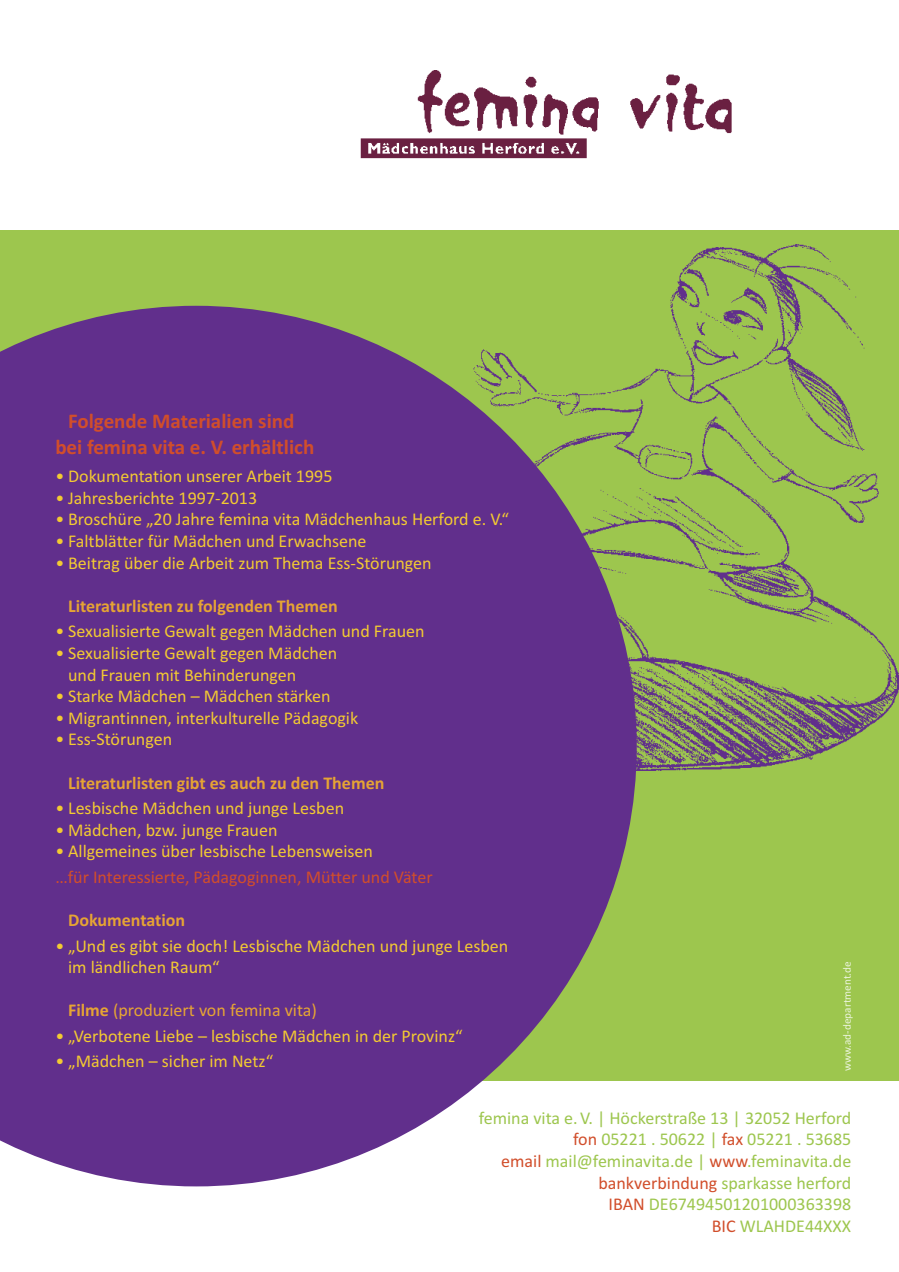
<style>
.page{position:relative;width:899px;height:1272px;background:#fff}
.page>*{position:absolute;margin:0;border:0;box-sizing:border-box;transform-origin:0 0}
.t1{font:700 21px/25.2px "Calibri";color:#d14e2b;text-align:center}
.t2{font:18px/21.6px "Calibri";color:#f3ca32}
.t3{font:18px/21.6px "Calibri";color:#9dc64e;text-align:right}
.t4{font:700 18px "Calibri";color:#e6a434}
.t5{font:18px "Calibri";color:#d14e2b}
.t6{font:18px "Calibri";color:#e6a434}
.t7{font:11.25px "Calibri";color:#ebf4dc}
.s1{font-weight:700}
.s2{color:#d14e2b}
</style>
<div class="page">
<div style="left:0;top:230px;width:897px;height:850px;background:#9dc64e"></div>
<img style="left:636px;top:244px;width:261px;height:527px">
<img style="left:360px;top:71px;width:372px;height:88px">
<svg style="left:0;top:306px;width:636px;height:880px;fill:#612f8c"></svg>
<p class="t1" style="left:55px;top:408px;width:260px">Folgende Materialien sind<br>bei femina vita e. V. erhältlich</p>
<p class="t2" style="left:55px;top:465px;width:278px">• Dokumentation unserer Arbeit 1995</p>
<p class="t2" style="left:55px;top:486px;width:203px">• Jahresberichte 1997-2013</p>
<p class="t2" style="left:55px;top:508px;width:455px">• Broschüre „20 Jahre femina vita Mädchenhaus Herford e. V.“</p>
<p class="t2" style="left:55px;top:530px;width:312px">• Faltblätter für Mädchen und Erwachsene</p>
<p class="t2" style="left:55px;top:551px;width:377px">• Beitrag über die Arbeit zum Thema Ess-Störungen</p>
<p class="t4" style="left:68px;top:595px;width:271px">Literaturlisten zu folgenden Themen</p>
<p class="t2" style="left:55px;top:620px;width:370px">• Sexualisierte Gewalt gegen Mädchen und Frauen</p>
<p class="t2" style="left:68px;top:642px;width:270px;text-indent:-13px">• Sexualisierte Gewalt gegen Mädchen und Frauen mit Behinderungen</p>
<p class="t2" style="left:55px;top:685px;width:276px">• Starke Mädchen – Mädchen stärken</p>
<p class="t2" style="left:55px;top:706px;width:304px">• Migrantinnen, interkulturelle Pädagogik</p>
<p class="t2" style="left:55px;top:728px;width:118px">• Ess-Störungen</p>
<p class="t4" style="left:68px;top:771px;width:317px">Literaturlisten gibt es auch zu den Themen</p>
<p class="t2" style="left:55px;top:797px;width:290px">• Lesbische Mädchen und junge Lesben</p>
<p class="t2" style="left:55px;top:818px;width:223px">• Mädchen, bzw. junge Frauen</p>
<p class="t2" style="left:55px;top:840px;width:319px">• Allgemeines über lesbische Lebensweisen</p>
<p class="t5" style="left:55px;top:866px;width:379px">…für Interessierte, Pädagoginnen, Mütter und Väter</p>
<p class="t4" style="left:68px;top:909px;width:119px">Dokumentation</p>
<p class="t2" style="left:68px;top:934px;width:441px;text-indent:-13px">• „Und es gibt sie doch! Lesbische Mädchen und junge Lesben im ländlichen Raum“</p>
<p class="t6" style="left:68px;top:999px;width:250px"><span class="s1">Filme</span> (produziert von femina vita)</p>
<p class="t2" style="left:55px;top:1024px;width:408px">• „Verbotene Liebe – lesbische Mädchen in der Provinz“</p>
<p class="t2" style="left:55px;top:1050px;width:219px">• „Mädchen – sicher im Netz“</p>
<p class="t7" style="left:840px;top:1071px;width:112px;rotate:-90deg">www.ad-department.de</p>
<p class="t3" style="left:478px;top:1106px;width:374px">femina vita e.V. | Höckerstraße 13 | 32052 Herford <span class="s2">fon</span> 05221 . 50622 | <span class="s2">fax</span> 05221 . 53685<br><span class="s2">email</span> mail@feminavita.de | <span class="s2">www</span>.feminavita.de <span class="s2">bankverbindung</span> sparkasse herford<br><span class="s2">IBAN</span> DE67494501201000363398<br><span class="s2">BIC</span> WLAHDE44XXX</p>
</div>
